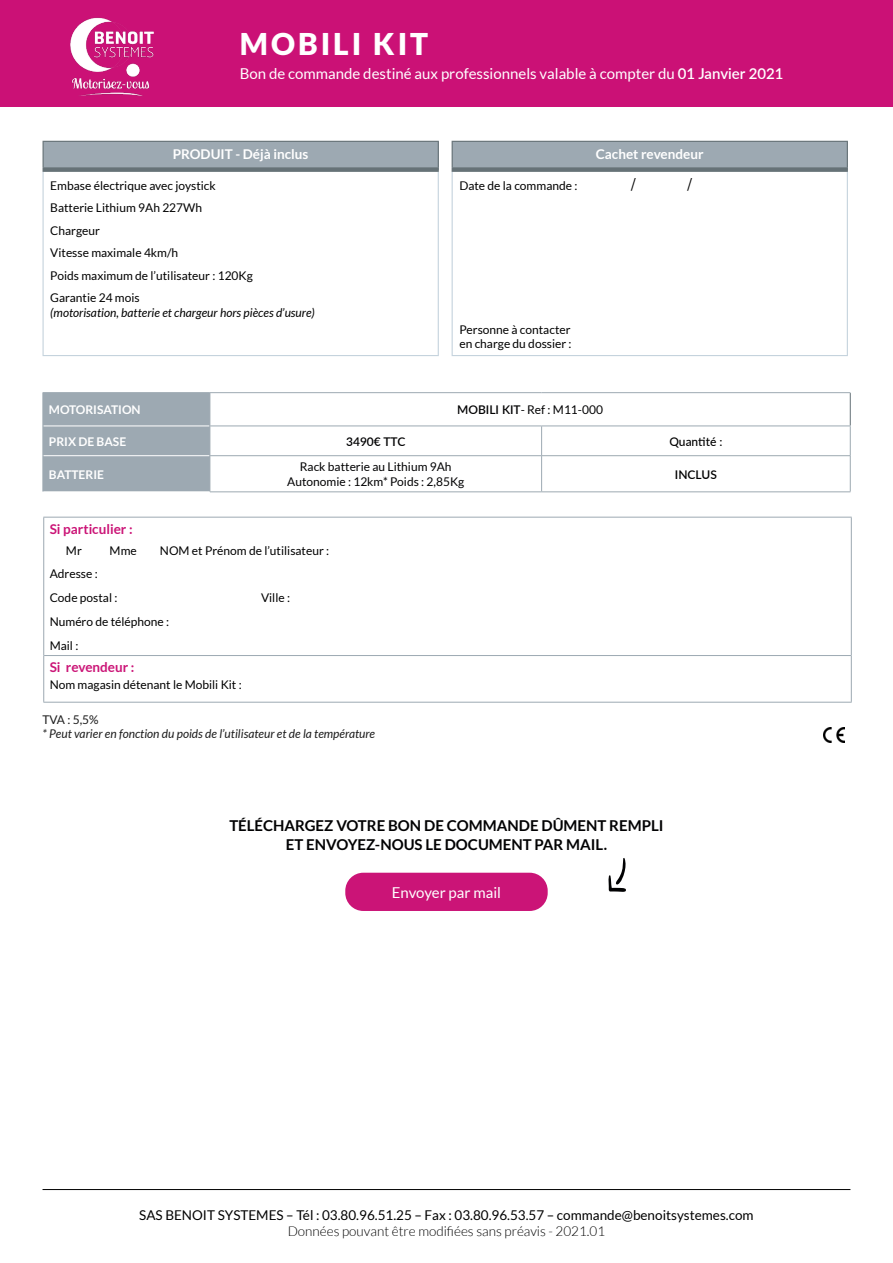
<style>
.page{position:relative;width:893px;height:1263px;background:#fff}
.page>*{position:absolute;margin:0;border:0;box-sizing:border-box;transform-origin:0 0}
.t1{font:900 30px "Lato";letter-spacing:.1em;color:#fff}
.t2{font:18px "Minion Pro";color:#000}
.t3{font:15px "Lato";color:#fff}
.t4{font:700 15px/19.5px "Lato";color:#020203;text-align:center}
.t5{font:13.5px "Lato";color:#000}
.t6{font:300 13.5px "Lato";color:#000}
.t7{font:700 13.5px "Lato";color:#fff}
.t8{font:700 13.5px "Lato";color:#cb1577}
.t9{font:12px/22.5px "Lato";color:#000}
.t10{font:12px/14.4px "Lato";color:#020203;text-align:center}
.t11{font:italic 12px "Lato";color:#1d1d1d}
.t12{font:italic 12px "Lato";color:#000}
.t13{font:700 12px "Lato";color:#fff}
.t14{font:500 12px "Lato";letter-spacing:-.005em;color:#000}
.t15{font:12px "Lato";color:#1d1d1d}
.t16{font:600 12px "Lato";color:#020203}
.t17{font:600 12px "Lato";color:#000}
.s1{font-weight:600}
</style>
<div class="page">
<div style="left:0;top:0;width:893px;height:106px;background:#cb1176"></div>
<img style="left:70px;top:17px;width:84px;height:79px">
<div style="left:43px;top:141px;width:395px;height:29px;background:#9da9b2"></div>
<hr style="left:43px;top:355px;width:396px;height:1px;background:#c5d3dd">
<hr style="left:43px;top:172px;width:1px;height:183px;background:#c5d3dd">
<hr style="left:438px;top:172px;width:1px;height:183px;background:#c5d3dd">
<hr style="left:43px;top:141px;width:396px;height:1px;background:#667277">
<svg style="left:43px;top:142px;width:1px;height:25px"></svg>
<svg style="left:438px;top:142px;width:1px;height:25px"></svg>
<div style="left:43px;top:167px;width:396px;height:5px;background:#667277"></div>
<div style="left:452px;top:141px;width:395px;height:29px;background:#9da9b2"></div>
<hr style="left:452px;top:355px;width:396px;height:1px;background:#c5d3dd">
<hr style="left:452px;top:172px;width:1px;height:183px;background:#c5d3dd">
<hr style="left:847px;top:172px;width:1px;height:183px;background:#c5d3dd">
<hr style="left:452px;top:141px;width:396px;height:1px;background:#667277">
<svg style="left:452px;top:142px;width:1px;height:25px"></svg>
<svg style="left:847px;top:142px;width:1px;height:25px"></svg>
<div style="left:452px;top:167px;width:396px;height:5px;background:#667277"></div>
<img style="left:824px;top:727px;width:20px;height:15px">
<hr style="left:43px;top:1189px;width:807px;height:1px;background:#000">
<hr style="left:43px;top:517px;width:809px;height:1px;background:#9da9b2">
<hr style="left:43px;top:517px;width:1px;height:138px;background:#9da9b2">
<hr style="left:43px;top:655px;width:1px;height:47px;background:#9da9b2">
<hr style="left:851px;top:517px;width:1px;height:138px;background:#9da9b1">
<hr style="left:851px;top:655px;width:1px;height:47px;background:#9da9b1">
<hr style="left:44px;top:655px;width:807px;height:1px;background:#9da9b2">
<hr style="left:43px;top:702px;width:809px;height:1px;background:#9da9b2">
<hr style="left:850px;top:426px;width:1px;height:30px;background:#9da9b1">
<hr style="left:850px;top:456px;width:1px;height:35px;background:#9da9b1">
<hr style="left:850px;top:393px;width:1px;height:33px;background:#657178">
<hr style="left:542px;top:455px;width:308px;height:1px;background:#9da9b1">
<hr style="left:210px;top:491px;width:332px;height:1px;background:#9da9b1">
<hr style="left:542px;top:491px;width:308px;height:1px;background:#9da9b1">
<hr style="left:43px;top:392px;width:167px;height:1px;background:#9da9b2">
<hr style="left:210px;top:392px;width:332px;height:1px;background:#9da9b2">
<hr style="left:542px;top:392px;width:308px;height:1px;background:#9da9b2">
<hr style="left:210px;top:426px;width:332px;height:1px;background:#9da9b2">
<div style="left:43px;top:393px;width:168px;height:99px;background:#9da9b2"></div>
<svg style="left:541px;top:426px;width:1px;height:29px"></svg>
<hr style="left:210px;top:455px;width:332px;height:1px;background:#9da9b2">
<hr style="left:210px;top:456px;width:1px;height:35px;background:#9da9b2">
<hr style="left:541px;top:456px;width:1px;height:35px;background:#9da9b2">
<hr style="left:542px;top:426px;width:308px;height:1px;background:#9da9b2">
<div style="left:345px;top:873px;width:203px;height:38px;background:#cb1477;border-radius:18px"></div>
<svg style="left:608px;top:858px;width:18px;height:34px"></svg>
<h1 class="t1" style="left:240px;top:27px;width:190px">MOBILI KIT</h1>
<p class="t3" style="left:240px;top:65px;width:545px">Bon de commande destiné aux professionnels valable à compter du <span class="s1">01 Janvier 2021</span></p>
<p class="t7" style="left:173px;top:147px;width:137px">PRODUIT - Déjà inclus</p>
<p class="t9" style="left:50px;top:174px;width:204px">Embase électrique avec joystick<br>Batterie Lithium 9Ah 227Wh<br>Chargeur<br>Vitesse maximale 4km/h<br>Poids maximum de l’utilisateur : 120Kg<br>Garantie 24 mois</p>
<p class="t12" style="left:50px;top:306px;width:266px">(motorisation, batterie et chargeur hors pièces d’usure)</p>
<p class="t9" style="left:459px;top:174px;width:120px">Date de la commande :</p>
<p class="t7" style="left:596px;top:147px;width:109px">Cachet revendeur</p>
<h2 class="t2" style="left:630px;top:173px;width:7px">/</h2>
<h2 class="t2" style="left:687px;top:173px;width:7px">/</h2>
<p class="t9" style="left:459px;top:322px;width:114px;line-height:14.4px">Personne à contacter en charge du dossier :</p>
<p class="t13" style="left:49px;top:403px;width:93px">MOTORISATION</p>
<p class="t10" style="left:457px;top:402px;width:147px"><span class="s1">MOBILI KIT</span>- Ref : M11-000</p>
<p class="t13" style="left:49px;top:434px;width:79px">PRIX DE BASE</p>
<p class="t16" style="left:346px;top:433px;width:61px">3490€ TTC</p>
<p class="t14" style="left:669px;top:433px;width:55px">Quantité :</p>
<p class="t13" style="left:49px;top:467px;width:57px">BATTERIE</p>
<p class="t10" style="left:287px;top:460px;width:179px">Rack batterie au Lithium 9Ah<br>Autonomie : 12km* Poids : 2,85Kg</p>
<p class="t17" style="left:675px;top:465px;width:43px">INCLUS</p>
<p class="t8" style="left:50px;top:521px;width:84px">Si particulier :</p>
<p class="t9" style="left:66px;top:539px;width:17px">Mr</p>
<p class="t9" style="left:110px;top:539px;width:29px">Mme</p>
<p class="t9" style="left:160px;top:539px;width:171px">NOM et Prénom de l’utilisateur :</p>
<p class="t9" style="left:50px;top:561px;width:69px;line-height:24px">Adresse :<br>Code postal :</p>
<p class="t9" style="left:261px;top:586px;width:31px">Ville :</p>
<p class="t9" style="left:50px;top:609px;width:121px;line-height:24px">Numéro de téléphone :<br>Mail :</p>
<p class="t8" style="left:50px;top:660px;width:86px">Si revendeur :</p>
<p class="t9" style="left:50px;top:673px;width:193px">Nom magasin détenant le Mobili Kit :</p>
<p class="t15" style="left:43px;top:713px;width:58px">TVA : 5,5%</p>
<p class="t11" style="left:43px;top:727px;width:334px">* Peut varier en fonction du poids de l’utilisateur et de la température</p>
<p class="t4" style="left:229px;top:815px;width:436px">TÉLÉCHARGEZ VOTRE BON DE COMMANDE DÛMENT REMPLI<br>ET ENVOYEZ-NOUS LE DOCUMENT PAR MAIL.</p>
<p class="t3" style="left:392px;top:884px;width:111px">Envoyer par mail</p>
<p class="t5" style="left:139px;top:1207px;width:616px">SAS BENOIT SYSTEMES – Tél : 03.80.96.51.25 – Fax : 03.80.96.53.57 – commande@benoitsystemes.com</p>
<p class="t6" style="left:288px;top:1224px;width:319px">Données pouvant être modifiées sans préavis - 2021.01</p>
</div>
